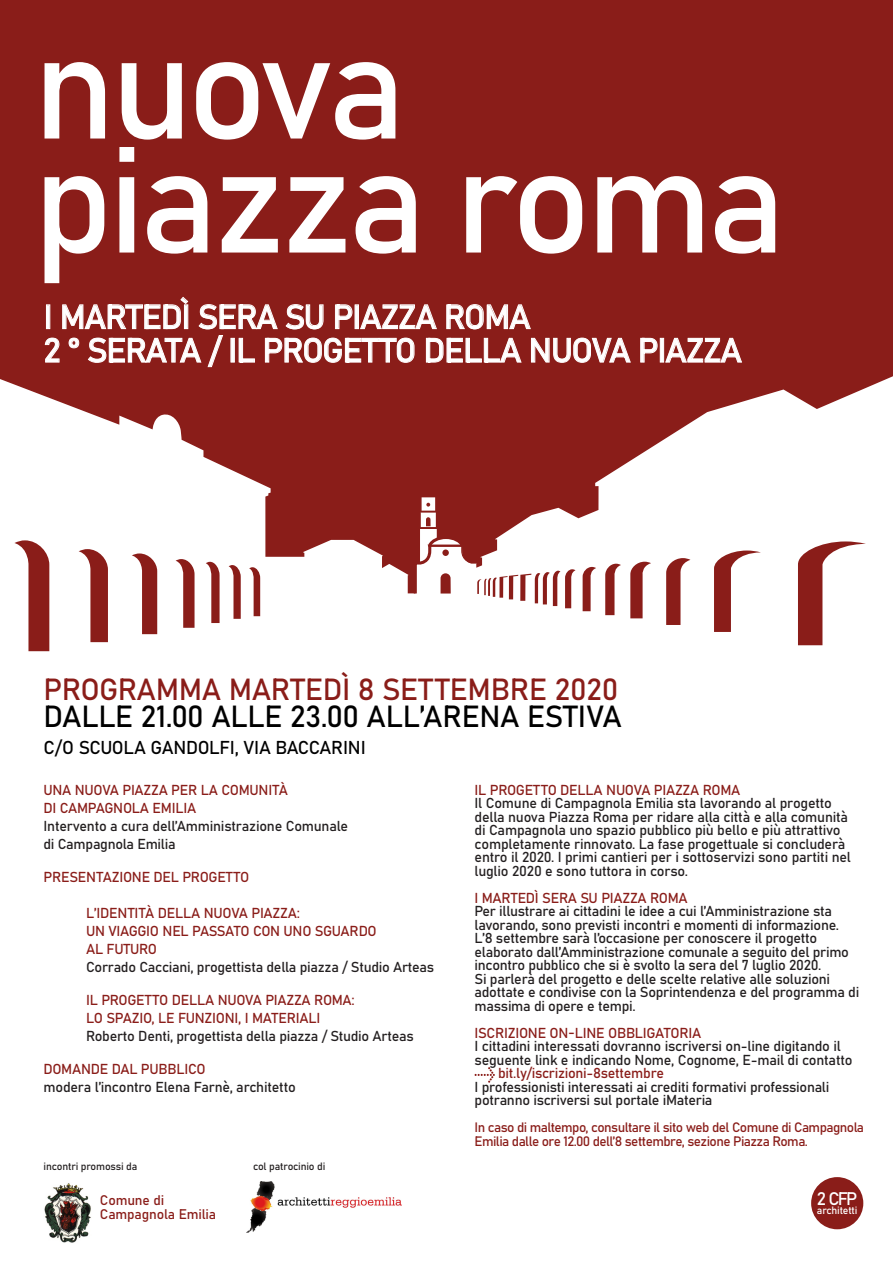
<style>
.page{position:relative;width:893px;height:1263px;background:#fff}
.page>*{position:absolute;margin:0;border:0;box-sizing:border-box;transform-origin:0 0}
.t1{font:148.65px "Bahnschrift";letter-spacing:-.04em;color:#fff}
.txt_base_black{font:33.45px "Bahnschrift";letter-spacing:-.04em;color:#fff}
.titolo_paragrafo{font:30.15px "Bahnschrift";letter-spacing:-.01em;color:#000}
.titolo_paragrafo-2{font:30.15px "Bahnschrift";letter-spacing:-.01em;color:#8a1d19}
.titolo_paragrafo-3{font:18.45px "Bahnschrift";letter-spacing:-.02em;color:#000}
.txt_base_black-2{font:18px "Bahnschrift";color:#fff}
.txt_base_black-3{font:14.25px/13.5px "Bahnschrift";letter-spacing:-.02em;color:#231f20}
.txt_base_black-4{font:14.25px "Bahnschrift";letter-spacing:-.02em;color:#8a1d19}
.titolo_paragrafo-4{font:13.8px "Bahnschrift";letter-spacing:-.01em;color:#8a1d19}
.txt_base_black-5{font:13.5px/13.5px "Bahnschrift";letter-spacing:-.04em;color:#8a1d19}
.txt_base_black-6{font:10.5px "Bahnschrift";letter-spacing:-.015em;color:#231f20}
.txt_base_black-7{font:10.5px "Bahnschrift";letter-spacing:-.02em;color:#fff}
.s1{color:#8a1d19}
</style>
<div class="page">
<svg style="left:0;top:0;width:893px;height:593px;fill:#8a1d19"></svg>
<svg style="left:14px;top:540px;width:35px;height:111px"></svg>
<svg style="left:79px;top:549px;width:29px;height:93px"></svg>
<svg style="left:132px;top:553px;width:25px;height:81px"></svg>
<svg style="left:176px;top:559px;width:19px;height:69px"></svg>
<svg style="left:206px;top:562px;width:14px;height:61px"></svg>
<svg style="left:229px;top:565px;width:12px;height:54px"></svg>
<svg style="left:249px;top:567px;width:11px;height:49px"></svg>
<svg style="left:798px;top:541px;width:68px;height:104px"></svg>
<svg style="left:714px;top:550px;width:47px;height:82px"></svg>
<svg style="left:666px;top:558px;width:24px;height:67px"></svg>
<svg style="left:630px;top:562px;width:21px;height:56px"></svg>
<svg style="left:605px;top:564px;width:16px;height:51px"></svg>
<svg style="left:583px;top:567px;width:13px;height:44px"></svg>
<svg style="left:412px;top:503px;width:163px;height:105px"></svg>
<img style="left:44px;top:1183px;width:47px;height:60px">
<svg style="left:45px;top:297px;width:586px;height:70px;background:#9b3e3b"></svg>
<svg style="left:640px;top:338px;width:18px;height:25px"></svg>
<div style="left:660px;top:338px;width:4px;height:24px;border:1px solid #fff"></div>
<svg style="left:665px;top:338px;width:77px;height:25px;background:#a65350"></svg>
<svg style="left:475px;top:1067px;width:20px;height:16px"></svg>
<img style="left:247px;top:1181px;width:154px;height:51px">
<div style="left:811px;top:1177px;width:52px;height:52px;background:#8a1d19;border-radius:50%"></div>
<p class="t1" style="left:33px;top:-8px;width:375px">nuova</p>
<p class="t1" style="left:33px;top:106px;width:755px">piazza roma</p>
<p class="txt_base_black" style="left:44px;top:296px;width:489px">I MARTEDÌ SERA SU PIAZZA ROMA</p>
<p class="txt_base_black" style="left:44px;top:329px;width:700px">2 ° SERATA / IL PROGETTO DELLA NUOVA PIAZZA</p>
<p class="titolo_paragrafo-2" style="left:44px;top:670px;width:576px">PROGRAMMA MARTEDÌ 8 SETTEMBRE 2020</p>
<p class="titolo_paragrafo" style="left:44px;top:697px;width:580px">DALLE 21.00 ALLE 23.00 ALL’ARENA ESTIVA</p>
<p class="titolo_paragrafo-3" style="left:44px;top:736px;width:324px">C/O SCUOLA GANDOLFI, VIA BACCARINI</p>
<p class="txt_base_black-4" style="left:44px;top:781px;width:246px">UNA NUOVA PIAZZA PER LA COMUNITÀ</p>
<p class="txt_base_black-4" style="left:44px;top:799px;width:154px">DI CAMPAGNOLA EMILIA</p>
<p class="txt_base_black-3" style="left:44px;top:819px;width:306px">Intervento a cura dell’Amministrazione Comunale</p>
<p class="txt_base_black-3" style="left:44px;top:837px;width:134px">di Campagnola Emilia</p>
<p class="txt_base_black-4" style="left:44px;top:868px;width:207px">PRESENTAZIONE DEL PROGETTO</p>
<p class="txt_base_black-4" style="left:86px;top:904px;width:215px">L’IDENTITÀ DELLA NUOVA PIAZZA:</p>
<p class="txt_base_black-4" style="left:86px;top:922px;width:292px">UN VIAGGIO NEL PASSATO CON UNO SGUARDO</p>
<p class="txt_base_black-4" style="left:86px;top:940px;width:73px">AL FUTURO</p>
<p class="txt_base_black-3" style="left:86px;top:960px;width:350px">Corrado Cacciani, progettista della piazza / Studio Arteas</p>
<p class="txt_base_black-4" style="left:86px;top:991px;width:270px">IL PROGETTO DELLA NUOVA PIAZZA ROMA:</p>
<p class="txt_base_black-3" style="left:86px;top:1009px;width:329px;line-height:18px"><span class="s1">LO SPAZIO, LE FUNZIONI, I MATERIALI<br></span>Roberto Denti, progettista della piazza / Studio Arteas</p>
<p class="txt_base_black-3" style="left:44px;top:1060px;width:254px;line-height:18px"><span class="s1">DOMANDE DAL PUBBLICO<br></span>modera l’incontro Elena Farnè, architetto</p>
<p class="txt_base_black-4" style="left:475px;top:781px;width:267px">IL PROGETTO DELLA NUOVA PIAZZA ROMA</p>
<p class="txt_base_black-3" style="left:475px;top:796px;width:378px">Il Comune di Campagnola Emilia sta lavorando al progetto della nuova Piazza Roma per ridare alla città e alla comunità di Campagnola uno spazio pubblico più bello e più attrattivo completamente rinnovato. La fase progettuale si concluderà entro il 2020. I primi cantieri per i sottoservizi sono partiti nel luglio 2020 e sono tuttora in corso.</p>
<p class="txt_base_black-4" style="left:475px;top:889px;width:215px">I MARTEDÌ SERA SU PIAZZA ROMA</p>
<p class="txt_base_black-3" style="left:475px;top:904px;width:366px">Per illustrare ai cittadini le idee a cui l’Amministrazione sta lavorando, sono previsti incontri e momenti di informazione.</p>
<p class="txt_base_black-3" style="left:475px;top:931px;width:386px">L’8 settembre sarà l’occasione per conoscere il progetto elaborato dall’Amministrazione comunale a seguito del primo incontro pubblico che si è svolto la sera del 7 luglio 2020.<br>Si parlerà del progetto e delle scelte relative alle soluzioni adottate e condivise con la Soprintendenza e del programma di massima di opere e tempi.</p>
<p class="txt_base_black-4" style="left:475px;top:1024px;width:228px">ISCRIZIONE ON-LINE OBBLIGATORIA</p>
<p class="txt_base_black-3" style="left:475px;top:1039px;width:380px">I cittadini interessati dovranno iscriversi on-line digitando il seguente link e indicando Nome, Cognome, E-mail di contatto</p>
<p class="txt_base_black-4" style="left:498px;top:1064px;width:167px">bit.ly/iscrizioni-8settembre</p>
<p class="txt_base_black-3" style="left:475px;top:1080px;width:356px">I professionisti interessati ai crediti formativi professionali potranno iscriversi sul portale iMateria</p>
<p class="txt_base_black-5" style="left:475px;top:1121px;width:391px">In caso di maltempo, consultare il sito web del Comune di Campagnola<br>Emilia dalle ore 12.00 dell’8 settembre, sezione Piazza Roma.</p>
<p class="txt_base_black-6" style="left:44px;top:1160px;width:95px">incontri promossi da</p>
<p class="txt_base_black-6" style="left:253px;top:1160px;width:74px">col patrocinio di</p>
<p class="titolo_paragrafo-4" style="left:100px;top:1192px;width:66px">Comune di</p>
<p class="titolo_paragrafo-4" style="left:100px;top:1206px;width:118px">Campagnola Emilia</p>
<p class="txt_base_black-2" style="left:817px;top:1187px;width:42px">2 CFP</p>
<p class="txt_base_black-7" style="left:817px;top:1204px;width:42px">architetti</p>
</div>
